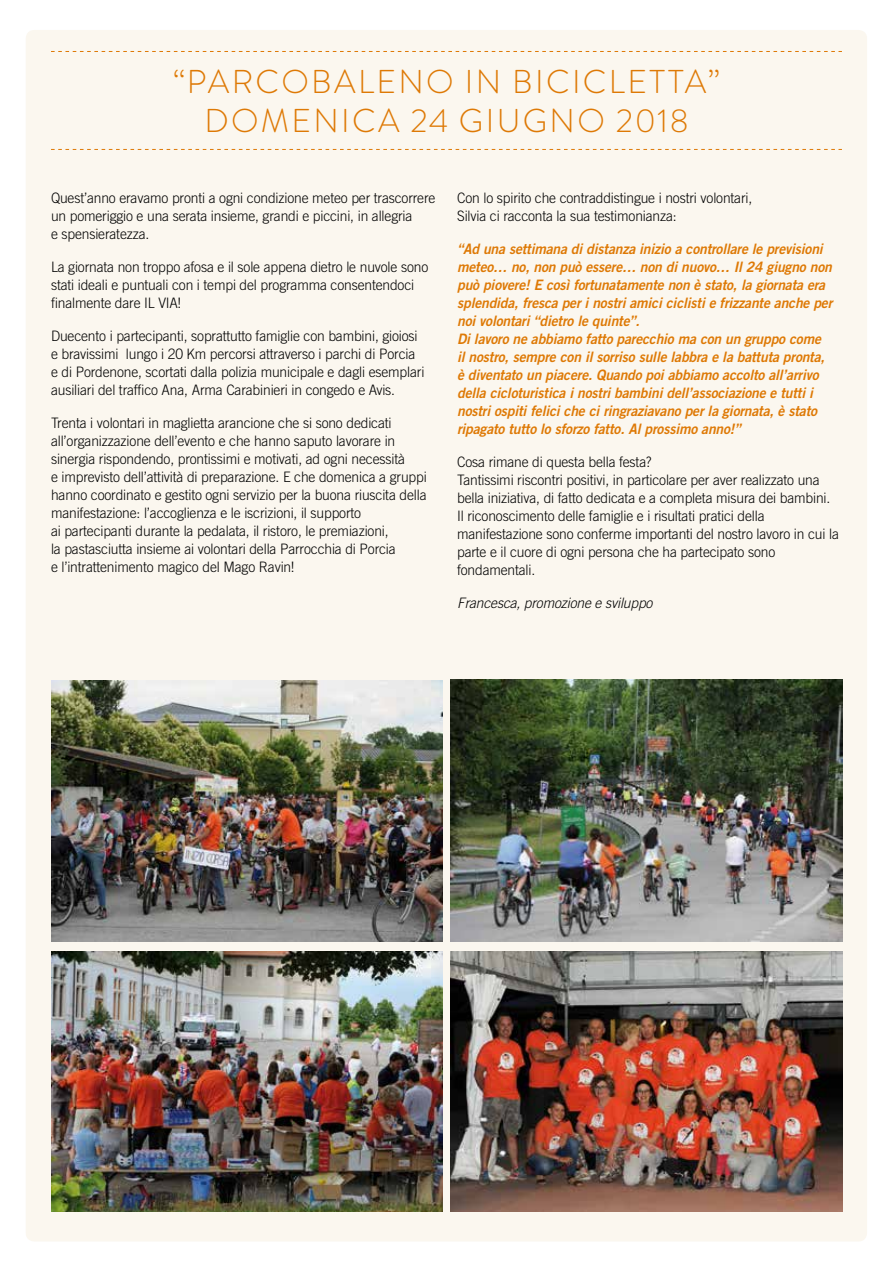
<style>
.page{position:relative;width:893px;height:1263px;background:#fff}
.page>*{position:absolute;margin:0;border:0;box-sizing:border-box;transform-origin:0 0}
.t1{font:300 33px/39px "Brandon Grotesque";letter-spacing:.07em;color:#de7905;text-align:center}
.t2{font:300 14.4px/18px "Trade Gothic LT Std";letter-spacing:-.01em;color:#000;scale:.96 1}
.t3{font:14.4px/18px "Trade Gothic LT Std Bd 2 Obl";letter-spacing:-.01em;color:#de7905;scale:.96 1}
.t4{font:italic 300 14.4px "Trade Gothic LT Std";letter-spacing:-.01em;color:#000;scale:.96 1}
</style>
<div class="page">
<div style="left:26px;top:30px;width:841px;height:1211px;background:#fbf7ef;border-radius:9px"></div>
<svg style="left:51px;top:149px;width:791px;height:1px"></svg>
<svg style="left:51px;top:51px;width:791px;height:1px"></svg>
<img style="left:51px;top:952px;width:391px;height:260px">
<img style="left:451px;top:952px;width:391px;height:260px">
<img style="left:51px;top:681px;width:391px;height:260px">
<img style="left:451px;top:680px;width:391px;height:261px">
<h1 class="t1" style="left:173px;top:63px;width:548px">“PARCOBALENO IN BICICLETTA”<br>DOMENICA 24 GIUGNO 2018</h1>
<p class="t2" style="left:51px;top:188px;width:402px">Quest’anno eravamo pronti a ogni condizione meteo per trascorrere un pomeriggio e una serata insieme, grandi e piccini, in allegria<br>e spensieratezza.</p>
<p class="t2" style="left:51px;top:257px;width:394px">La giornata non troppo afosa e il sole appena dietro le nuvole sono stati ideali e puntuali con i tempi del programma consentendoci finalmente dare IL VIA!</p>
<p class="t2" style="left:51px;top:327px;width:390px">Duecento i partecipanti, soprattutto famiglie con bambini, gioiosi e bravissimi lungo i 20 Km percorsi attraverso i parchi di Porcia e di Pordenone, scortati dalla polizia municipale e dagli esemplari ausiliari del traffico Ana, Arma Carabinieri in congedo e Avis.</p>
<p class="t2" style="left:51px;top:413px;width:393px">Trenta i volontari in maglietta arancione che si sono dedicati all’organizzazione dell’evento e che hanno saputo lavorare in sinergia rispondendo, prontissimi e motivati, ad ogni necessità<br>e imprevisto dell’attività di preparazione. E che domenica a gruppi hanno coordinato e gestito ogni servizio per la buona riuscita della manifestazione: l’accoglienza e le iscrizioni, il supporto<br>ai partecipanti durante la pedalata, il ristoro, le premiazioni,<br>la pastasciutta insieme ai volontari della Parrocchia di Porcia<br>e l’intrattenimento magico del Mago Ravin!</p>
<p class="t2" style="left:457px;top:188px;width:309px">Con lo spirito che contraddistingue i nostri volontari,<br>Silvia ci racconta la sua testimonianza:</p>
<p class="t3" style="left:457px;top:240px;width:392px">“Ad una settimana di distanza inizio a controllare le previsioni meteo… no, non può essere… non di nuovo… Il 24 giugno non può piovere! E così fortunatamente non è stato, la giornata era splendida, fresca per i nostri amici ciclisti e frizzante anche per noi volontari “dietro le quinte”.<br>Di lavoro ne abbiamo fatto parecchio ma con un gruppo come<br>il nostro, sempre con il sorriso sulle labbra e la battuta pronta, è diventato un piacere. Quando poi abbiamo accolto all’arrivo della cicloturistica i nostri bambini dell’associazione e tutti i nostri ospiti felici che ci ringraziavano per la giornata, è stato ripagato tutto lo sforzo fatto. Al prossimo anno!”</p>
<p class="t2" style="left:457px;top:452px;width:399px">Cosa rimane di questa bella festa?<br>Tantissimi riscontri positivi, in particolare per aver realizzato una bella iniziativa, di fatto dedicata e a completa misura dei bambini.<br>Il riconoscimento delle famiglie e i risultati pratici della manifestazione sono conferme importanti del nostro lavoro in cui la parte e il cuore di ogni persona che ha partecipato sono fondamentali.</p>
<p class="t4" style="left:457px;top:594px;width:205px">Francesca, promozione e sviluppo</p>
</div>
